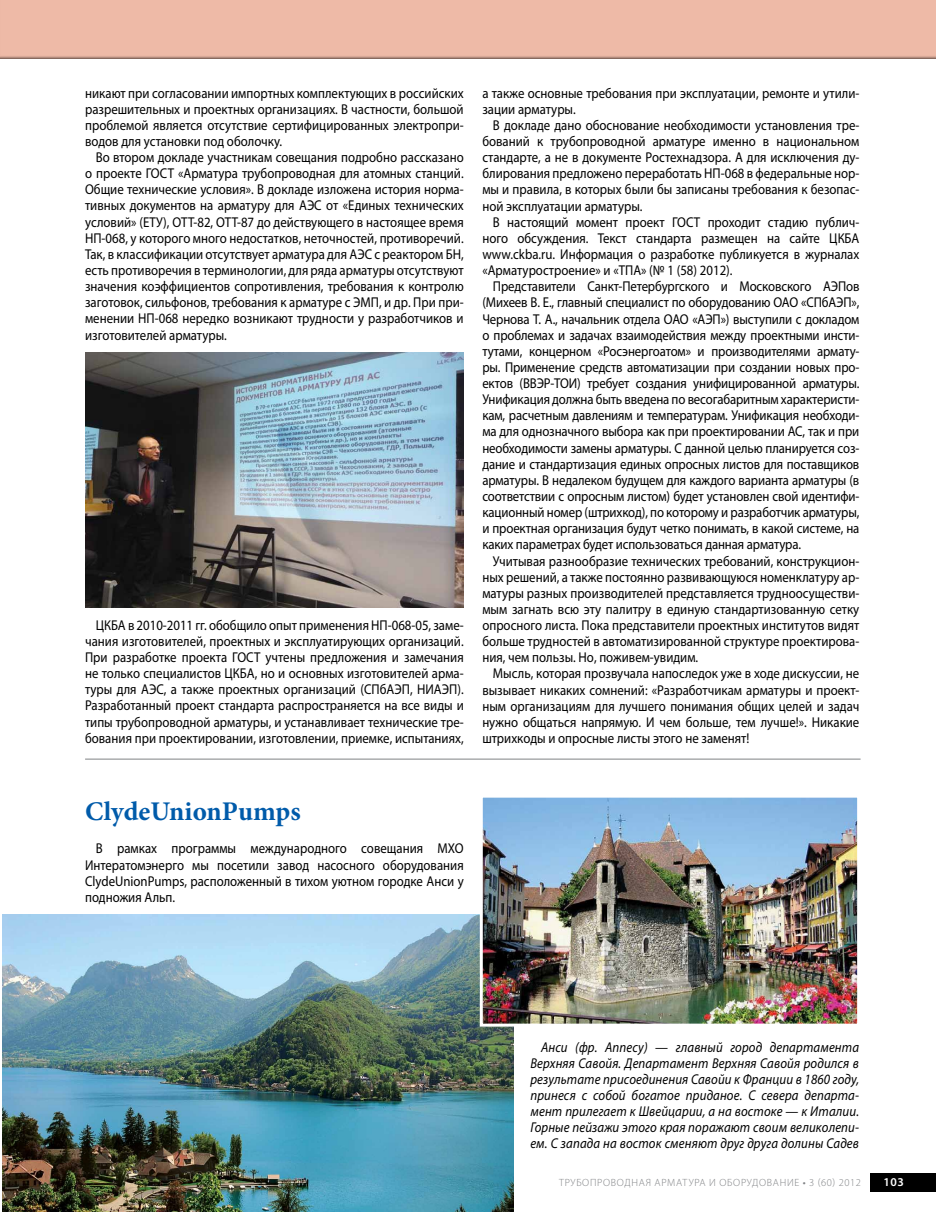
<style>
.page{position:relative;width:936px;height:1212px;background:#fff}
.page>*{position:absolute;margin:0;border:0;box-sizing:border-box;transform-origin:0 0}
.t1{font:700 27px "Minion Pro";color:#005baa}
.t2{font:14.25px/16.2px "Myriad Pro";color:#000;text-align:justify;scale:.9 1}
.t3{font:italic 14.25px/16.2px "Myriad Pro";letter-spacing:.01em;color:#000;text-align:justify;scale:.9 1}
.t4{font:600 12px "Myriad Pro";color:#fff}
.t5{font:300 10.5px "Myriad Pro";letter-spacing:.07em;color:#808285}
.s1{font-weight:400}
</style>
<div class="page">
<div style="left:0;top:0;width:935px;height:60px;background:#eebaa7"></div>
<img style="left:85px;top:353px;width:378px;height:254px">
<hr style="left:85px;top:759px;width:775px;height:1px;background:#808285">
<img style="left:3px;top:915px;width:510px;height:297px">
<img style="left:484px;top:799px;width:372px;height:223px">
<div style="left:480px;top:795px;width:380px;height:231px;border:3px solid #fff"></div>
<div style="left:870px;top:1173px;width:65px;height:19px;background:#000"></div>
<p class="t2" style="left:85px;top:84px;width:422px">никают при согласовании импортных комплектующих в российских разрешительных и проектных организациях. В частности, большой проблемой является отсутствие сертифицированных электропри&shy;водов для установки под оболочку.</p>
<p class="t2" style="left:85px;top:149px;width:422px;text-indent:11px">Во втором докладе участникам совещания подробно рассказано о проекте ГОСТ «Арматура трубопроводная для атомных станций.<br>Общие технические условия». В докладе изложена история норма&shy;тивных документов на арматуру для АЭС от «Единых технических условий» (ЕТУ), ОТТ-82, ОТТ-87 до действующего в настоящее время НП-068, у которого много недостатков, неточностей, противоречий.<br>Так, в классификации отсутствует арматура для АЭС с реактором БН, есть противоречия в терминологии, для ряда арматуры отсутствуют значения коэффициентов сопротивления, требования к контролю заготовок, сильфонов, требования к арматуре с ЭМП, и др. При при&shy;менении НП-068 нередко возникают трудности у разработчиков и изготовителей арматуры.</p>
<p class="t2" style="left:85px;top:617px;width:422px;text-indent:11px">ЦКБА в 2010-2011 гг. обобщило опыт применения НП-068-05, заме&shy;чания изготовителей, проектных и эксплуатирующих организаций.<br>При разработке проекта ГОСТ учтены предложения и замечания не только специалистов ЦКБА, но и основных изготовителей арма&shy;туры для АЭС, а также проектных организаций (СПбАЭП, НИАЭП).<br>Разработанный проект стандарта распространяется на все виды и типы трубопроводной арматуры, и устанавливает технические тре&shy;бования при проектировании, изготовлении, приемке, испытаниях,</p>
<p class="t2" style="left:482px;top:85px;width:420px">а также основные требования при эксплуатации, ремонте и утили&shy;зации арматуры.</p>
<p class="t2" style="left:482px;top:117px;width:420px;text-indent:11px">В докладе дано обоснование необходимости установления тре&shy;бований к трубопроводной арматуре именно в национальном стандарте, а не в документе Ростехнадзора. А для исключения ду&shy;блирования предложено переработать НП-068 в федеральные нор&shy;мы и правила, в которых были бы записаны требования к безопас&shy;ной эксплуатации арматуры.</p>
<p class="t2" style="left:482px;top:214px;width:420px;text-indent:11px">В настоящий момент проект ГОСТ проходит стадию публич&shy;ного обсуждения. Текст стандарта размещен на сайте ЦКБА www.ckba.ru. Информация о разработке публикуется в журналах «Арматуростроение» и «ТПА» (№ 1 (58) 2012).</p>
<p class="t2" style="left:482px;top:278px;width:420px;text-indent:11px">Представители Санкт-Петербургского и Московского АЭПов (Михеев В. Е., главный специалист по оборудованию ОАО «СПбАЭП», Чернова Т. А., начальник отдела ОАО «АЭП») выступили с докладом о проблемах и задачах взаимодействия между проектными инсти&shy;тутами, концерном «Росэнергоатом» и производителями армату&shy;ры. Применение средств автоматизации при создании новых про&shy;ектов (ВВЭР-ТОИ) требует создания унифицированной арматуры.<br>Унификация должна быть введена по весогабаритным характеристи&shy;кам, расчетным давлениям и температурам. Унификация необходи&shy;ма для однозначного выбора как при проектировании АС, так и при необходимости замены арматуры. С данной целью планируется соз&shy;дание и стандартизация единых опросных листов для поставщиков арматуры. В недалеком будущем для каждого варианта арматуры (в соответствии с опросным листом) будет установлен свой идентифи&shy;кационный номер (штрихкод), по которому и разработчик арматуры, и проектная организация будут четко понимать, в какой системе, на каких параметрах будет использоваться данная арматура.</p>
<p class="t2" style="left:482px;top:552px;width:420px;text-indent:11px">Учитывая разнообразие технических требований, конструкцион&shy;ных решений, а также постоянно развивающуюся номенклатуру ар&shy;матуры разных производителей представляется трудноосуществи&shy;мым загнать всю эту палитру в единую стандартизованную сетку опросного листа. Пока представители проектных институтов видят больше трудностей в автоматизированной структуре проектирова&shy;ния, чем пользы. Но, поживем-увидим.</p>
<p class="t2" style="left:482px;top:665px;width:420px;text-indent:11px">Мысль, которая прозвучала напоследок уже в ходе дискуссии, не вызывает никаких сомнений: «Разработчикам арматуры и проект&shy;ным организациям для лучшего понимания общих целей и задач нужно общаться напрямую. И чем больше, тем лучше!». Никакие штрихкоды и опросные листы этого не заменят!</p>
<h1 class="t1" style="left:85px;top:795px;width:217px">ClydeUnionPumps</h1>
<p class="t2" style="left:85px;top:840px;width:422px;text-indent:11px">В рамках программы международного совещания МХО Интератомэнерго мы посетили завод насосного оборудования ClydeUnionPumps, расположенный в тихом уютном городке Анси у подножия Альп.</p>
<p class="t3" style="left:530px;top:1038px;width:367px;text-indent:11px">Анси (фр. Annecy) — главный город департамента Верхняя Савойя. Департамент Верхняя Савойя родился в результате присоединения Савойи к Франции в 1860 году, принеся с собой богатое приданое. С севера департа&shy;мент прилегает к Швейцарии, а на востоке — к Италии.<br>Горные пейзажи этого края поражают своим великолепи&shy;ем. С запада на восток сменяют друг друга долины Садев</p>
<p class="t5" style="left:559px;top:1176px;width:303px">ТРУБОПРОВОДНАЯ АРМАТУРА И ОБОРУДОВАНИЕ <span class="s1">•</span> 3 (60) 2012</p>
<p class="t4" style="left:883px;top:1175px;width:22px">103</p>
</div>
